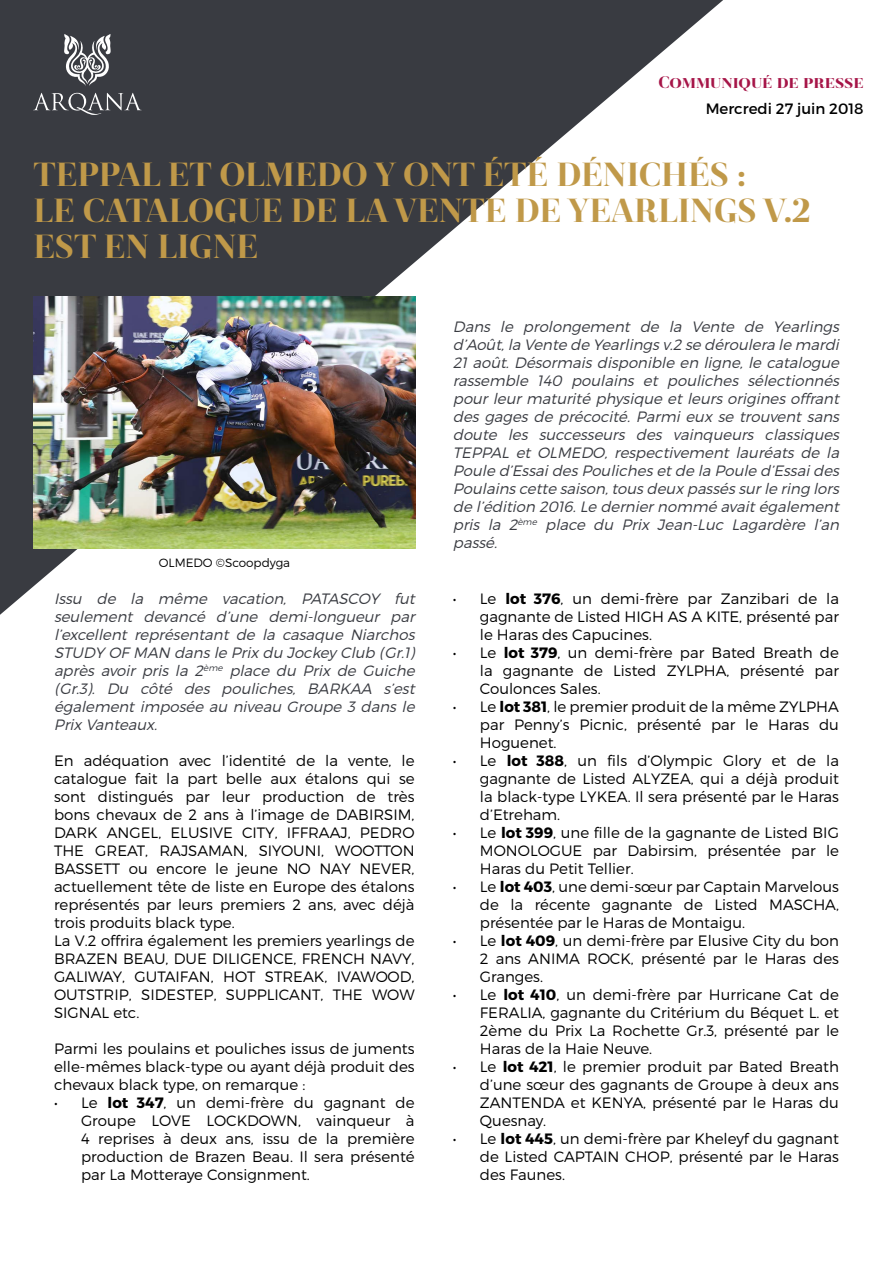
<style>
.page{position:relative;width:893px;height:1263px;background:#fff}
.page>*{position:absolute;margin:0;border:0;box-sizing:border-box;transform-origin:0 0}
.t1{font:900 36px/36px "Revista";color:#c09949}
.t2{font:900 18px "Revista";color:#a61548}
.t3{font:300 15px/18px "Montserrat";color:#000;text-align:justify}
.t4{font:italic 300 15px/18px "Montserrat";letter-spacing:.005em;color:#393b41;text-align:justify}
.t5{font:15px "Montserrat";color:#000}
.t6{font:300 12px "Montserrat";color:#000}
.s1{font-weight:700}
</style>
<div class="page">
<svg style="left:0;top:0;width:723px;height:615px"></svg>
<svg style="left:64px;top:34px;width:47px;height:52px"></svg>
<svg style="left:33px;top:93px;width:109px;height:22px"></svg>
<img style="left:33px;top:297px;width:383px;height:252px">
<p class="t2" style="left:658px;top:72px;width:207px">Communiqué de presse</p>
<p class="t5" style="left:706px;top:100px;width:159px">Mercredi 27 juin 2018</p>
<h1 class="t1" style="left:33px;top:158px;width:779px">TEPPAL ET OLMEDO Y ONT ÉTÉ DÉNICHÉS :<br>LE CATALOGUE DE LA VENTE DE YEARLINGS V.2<br>EST EN LIGNE</h1>
<p class="t6" style="left:159px;top:555px;width:133px">OLMEDO ©Scoopdyga</p>
<p class="t4" style="left:54px;top:589px;width:366px">Issu de la même vacation, PATASCOY fut seulement devancé d’une demi-longueur par l’excellent représentant de la casaque Niarchos STUDY OF MAN dansle Prix du Jockey Club (Gr.1) après avoir pris la 2<sup>ème</sup> place du Prix de Guiche (Gr.3). Du côté des pouliches, BARKAA s’est également imposée au niveau Groupe 3 dans le Prix Vanteaux.</p>
<p class="t3" style="left:54px;top:751px;width:362px;text-align:left">En adéquation avec l’identité de la vente, le catalogue fait la part belle aux étalons qui se sont distingués par leur production de très bons chevaux de 2 ans à l’image de DABIRSIM, DARK ANGEL, ELUSIVE CITY, IFFRAAJ, PEDRO THE GREAT, RAJSAMAN, SIYOUNI, WOOTTON BASSETT ou encore le jeune NO NAY NEVER, actuellement tête de liste en Europe des étalons représentés par leurs premiers 2 ans, avec déjà trois produits black type.<br>La V.2 offrira également les premiers yearlings de BRAZEN BEAU, DUE DILIGENCE, FRENCH NAVY, GALIWAY, GUTAIFAN, HOT STREAK, IVAWOOD, OUTSTRIP, SIDESTEP, SUPPLICANT, THE WOW SIGNAL etc.</p>
<p class="t3" style="left:54px;top:1039px;width:362px">Parmi les poulains et pouliches issus de juments elle-mêmes black-type ou ayant déjà produit des chevaux black type, on remarque :</p>
<p class="t3" style="left:81px;top:1093px;width:335px;text-indent:-27px">• Le <span class="s1">lot 347</span>, un demi-frère du gagnant de Groupe LOVE LOCKDOWN, vainqueur à 4 reprises à deux ans, issu de la première production de Brazen Beau. Il sera présenté par La Motteraye Consignment.</p>
<p class="t4" style="left:453px;top:318px;width:391px">Dans le prolongement de la Vente de Yearlings d’Août,la Vente de Yearlingsv.2 se déroulera le mardi 21 août. Désormais disponible en ligne, le catalogue rassemble 140 poulains et pouliches sélectionnés pour leur maturité physique et leurs origines offrant des gages de précocité. Parmi eux se trouvent sans doute les successeurs des vainqueurs classiques TEPPAL et OLMEDO, respectivement lauréats de la Poule d’EssaidesPoulichesetde la Poule d’Essaides Poulainscette saison,tousdeux passéssurle ring lors de l’édition 2016.Le derniernommé avaitégalement pris la 2<sup>ème</sup> place du Prix Jean-Luc Lagardère l’an passé.</p>
<p class="t3" style="left:480px;top:589px;width:361px;text-indent:-27px">• Le <span class="s1">lot 376</span>, un demi-frère par Zanzibari de la gagnante de Listed HIGH AS A KITE, présenté par le Haras des Capucines.</p>
<p class="t3" style="left:480px;top:643px;width:361px;text-indent:-27px">• Le <span class="s1">lot 379</span>, un demi-frère par Bated Breath de la gagnante de Listed ZYLPHA, présenté par Coulonces Sales.</p>
<p class="t3" style="left:480px;top:697px;width:361px;text-indent:-27px">• Le <span class="s1">lot 381</span>, le premier produit de la même ZYLPHA par Penny’s Picnic, présenté par le Haras du Hoguenet.</p>
<p class="t3" style="left:480px;top:751px;width:361px;text-indent:-27px">• Le <span class="s1">lot 388</span>, un fils d’Olympic Glory et de la gagnante de Listed ALYZEA, qui a déjà produit la black-type LYKEA. Il sera présenté par le Haras d’Etreham.</p>
<p class="t3" style="left:480px;top:823px;width:361px;text-indent:-27px">• Le <span class="s1">lot 399</span>, une fille de la gagnante de Listed BIG MONOLOGUE par Dabirsim, présentée par le Haras du Petit Tellier.</p>
<p class="t3" style="left:480px;top:877px;width:361px;text-indent:-27px">• Le <span class="s1">lot 403</span>, une demi-sœur par Captain Marvelous de la récente gagnante de Listed MASCHA, présentée par le Haras de Montaigu.</p>
<p class="t3" style="left:480px;top:931px;width:361px;text-indent:-27px">• Le <span class="s1">lot 409</span>, un demi-frère par Elusive City du bon 2 ans ANIMA ROCK, présenté par le Haras des Granges.</p>
<p class="t3" style="left:480px;top:985px;width:361px;text-indent:-27px">• Le <span class="s1">lot 410</span>, un demi-frère par Hurricane Cat de FERALIA, gagnante du Critérium du Béquet L. et 2ème du Prix La Rochette Gr.3, présenté par le Haras de la Haie Neuve.</p>
<p class="t3" style="left:480px;top:1057px;width:361px;text-indent:-27px">• Le <span class="s1">lot 421</span>, le premier produit par Bated Breath d’une sœur des gagnants de Groupe à deux ans ZANTENDA et KENYA, présenté par le Haras du Quesnay.</p>
<p class="t3" style="left:480px;top:1129px;width:361px;text-indent:-27px">• Le <span class="s1">lot 445</span>, un demi-frère par Kheleyf du gagnant de Listed CAPTAIN CHOP, présenté par le Haras des Faunes.</p>
</div>
